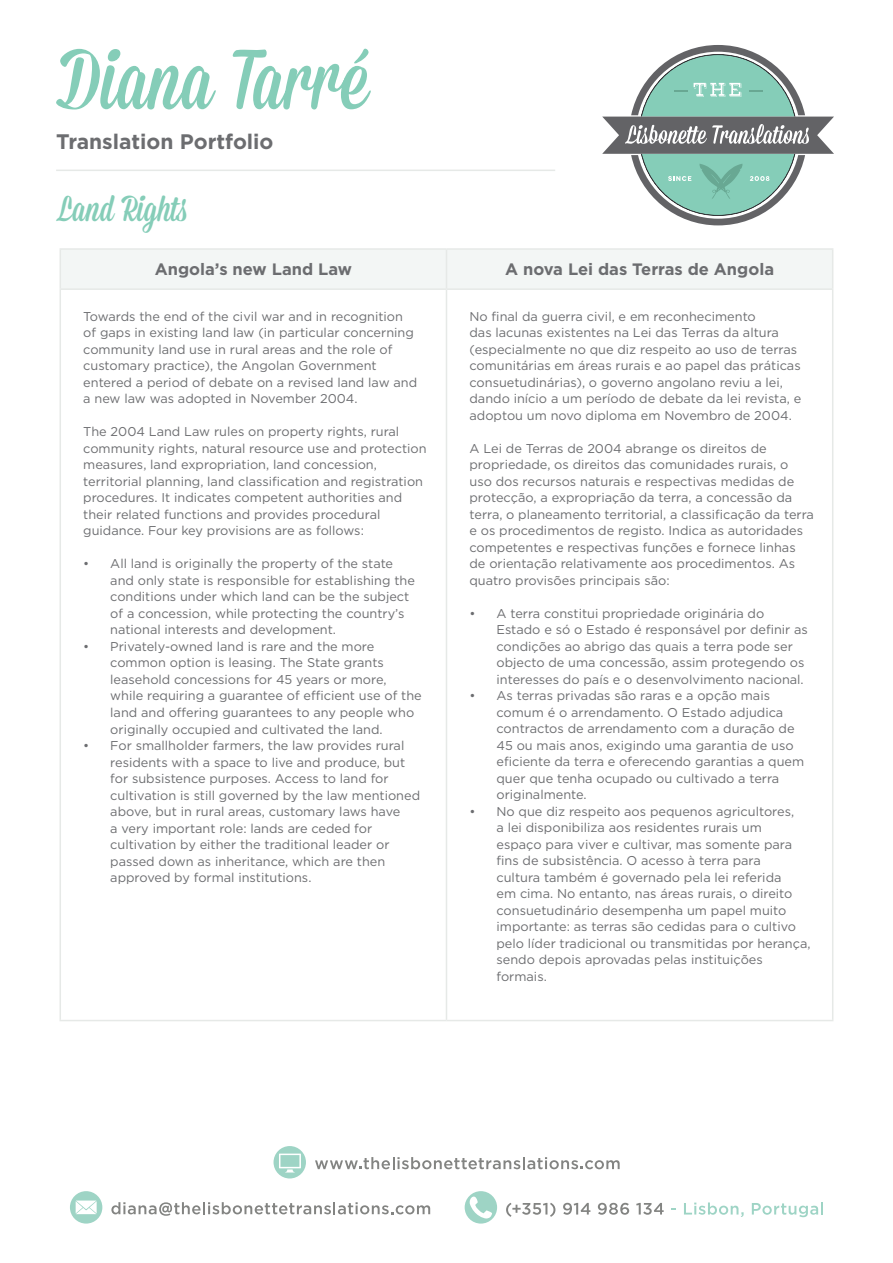
<style>
.page{position:relative;width:893px;height:1263px;background:#fff}
.page>*{position:absolute;margin:0;border:0;box-sizing:border-box;transform-origin:0 0}
.t1{font:36px "Mission Script";color:#85cdb8}
.t2{font:700 21px "Gotham";color:#6c6d70}
.t3{font:700 16.5px "Gotham";color:#6c6d70}
.t4{font:12.75px/16.5px "Gotham";color:#6c6d70}
</style>
<div class="page">
<svg style="left:315px;top:1157px;width:305px;height:12px"></svg>
<div style="left:274px;top:1146px;width:32px;height:32px;background:#9ed4c5;border-radius:50%"></div>
<svg style="left:279px;top:1153px;width:22px;height:19px"></svg>
<svg style="left:111px;top:1202px;width:319px;height:14px"></svg>
<div style="left:70px;top:1191px;width:32px;height:32px;background:#9ed4c5;border-radius:50%"></div>
<svg style="left:76px;top:1200px;width:21px;height:14px"></svg>
<svg style="left:506px;top:1203px;width:49px;height:14px"></svg>
<svg style="left:563px;top:1203px;width:27px;height:12px"></svg>
<svg style="left:598px;top:1203px;width:31px;height:12px"></svg>
<svg style="left:636px;top:1203px;width:28px;height:12px"></svg>
<svg style="left:684px;top:1202px;width:60px;height:15px"></svg>
<svg style="left:752px;top:1202px;width:71px;height:15px"></svg>
<div style="left:465px;top:1191px;width:32px;height:32px;background:#9ed4c5;border-radius:50%"></div>
<svg style="left:469px;top:1196px;width:23px;height:23px"></svg>
<svg style="left:602px;top:45px;width:232px;height:180px"></svg>
<svg style="left:56px;top:49px;width:315px;height:60px"></svg>
<hr style="left:56px;top:170px;width:499px;height:1px;background:#e6e9e7">
<div style="left:61px;top:250px;width:771px;height:38px;background:#f3f6f5"></div>
<hr style="left:60px;top:290px;width:1px;height:730px;background:#e6e9e7">
<hr style="left:446px;top:290px;width:1px;height:730px;background:#e6e9e7">
<hr style="left:832px;top:290px;width:1px;height:730px;background:#e6e9e7">
<hr style="left:60px;top:1020px;width:386px;height:1px;background:#e6e9e7">
<hr style="left:446px;top:1020px;width:387px;height:1px;background:#e6e9e7">
<hr style="left:60px;top:248px;width:386px;height:2px;background:#e6e9e7">
<hr style="left:60px;top:250px;width:1px;height:38px;background:#e6e9e7">
<hr style="left:446px;top:248px;width:387px;height:2px;background:#e6e9e7">
<hr style="left:446px;top:250px;width:1px;height:38px;background:#e6e9e7">
<hr style="left:832px;top:250px;width:1px;height:38px;background:#e6e9e7">
<hr style="left:60px;top:288px;width:386px;height:2px;background:#e6e9e7">
<hr style="left:446px;top:288px;width:387px;height:2px;background:#e6e9e7">
<h2 class="t2" style="left:56px;top:129px;width:219px">Translation Portfolio</h2>
<h1 class="t1" style="left:59px;top:187px;width:129px">Land Rights</h1>
<p class="t3" style="left:155px;top:260px;width:199px">Angola’s new Land Law</p>
<p class="t3" style="left:505px;top:260px;width:270px">A nova Lei das Terras de Angola</p>
<p class="t4" style="left:83px;top:308px;width:335px">Towards the end of the civil war and in recognition of gaps in existing land law (in particular concerning community land use in rural areas and the role of customary practice), the Angolan Government entered a period of debate on a revised land law and a new law was adopted in November 2004.</p>
<p class="t4" style="left:83px;top:423px;width:345px">The 2004 Land Law rules on property rights, rural community rights, natural resource use and protection measures, land expropriation, land concession, territorial planning, land classification and registration procedures. It indicates competent authorities and their related functions and provides procedural guidance. Four key provisions are as follows:</p>
<p class="t4" style="left:110px;top:555px;width:306px;text-indent:-27px">• All land is originally the property of the state and only state is responsible for establishing the conditions under which land can be the subject of a concession, while protecting the country’s national interests and development.</p>
<p class="t4" style="left:110px;top:638px;width:313px;text-indent:-27px">• Privately-owned land is rare and the more common option is leasing. The State grants leasehold concessions for 45 years or more, while requiring a guarantee of efficient use of the land and offering guarantees to any people who originally occupied and cultivated the land.</p>
<p class="t4" style="left:110px;top:737px;width:311px;text-indent:-27px">• For smallholder farmers, the law provides rural residents with a space to live and produce, but for subsistence purposes. Access to land for cultivation is still governed by the law mentioned above, but in rural areas, customary laws have<br>a very important role: lands are ceded for cultivation by either the traditional leader or passed down as inheritance, which are then approved by formal institutions.</p>
<p class="t4" style="left:469px;top:308px;width:333px">No final da guerra civil, e em reconhecimento<br>das lacunas existentes na Lei das Terras da altura (especialmente no que diz respeito ao uso de terras comunitárias em áreas rurais e ao papel das práticas consuetudinárias), o governo angolano reviu a lei, dando início a um período de debate da lei revista, e adoptou um novo diploma em Novembro de 2004.</p>
<p class="t4" style="left:469px;top:440px;width:346px">A Lei de Terras de 2004 abrange os direitos de propriedade, os direitos das comunidades rurais, o uso dos recursos naturais e respectivas medidas de protecção, a expropriação da terra, a concessão da terra, o planeamento territorial, a classificação da terra e os procedimentos de registo. Indica as autoridades competentes e respectivas funções e fornece linhas de orientação relativamente aos procedimentos. As quatro provisões principais são:</p>
<p class="t4" style="left:496px;top:605px;width:313px;text-indent:-27px">• A terra constitui propriedade originária do Estado e só o Estado é responsável por definir as condições ao abrigo das quais a terra pode ser objecto de uma concessão, assim protegendo os interesses do país e o desenvolvimento nacional.</p>
<p class="t4" style="left:496px;top:687px;width:309px;text-indent:-27px">• As terras privadas são raras e a opção mais comum é o arrendamento. O Estado adjudica contractos de arrendamento com a duração de 45 ou mais anos, exigindo uma garantia de uso eficiente da terra e oferecendo garantias a quem quer que tenha ocupado ou cultivado a terra originalmente.</p>
<p class="t4" style="left:496px;top:803px;width:316px;text-indent:-27px">• No que diz respeito aos pequenos agricultores,<br>a lei disponibiliza aos residentes rurais um<br>espaço para viver e cultivar, mas somente para fins de subsistência. O acesso à terra para<br>cultura também é governado pela lei referida<br>em cima. No entanto, nas áreas rurais, o direito consuetudinário desempenha um papel muito importante: as terras são cedidas para o cultivo pelo líder tradicional ou transmitidas por herança, sendo depois aprovadas pelas instituições formais.</p>
</div>
